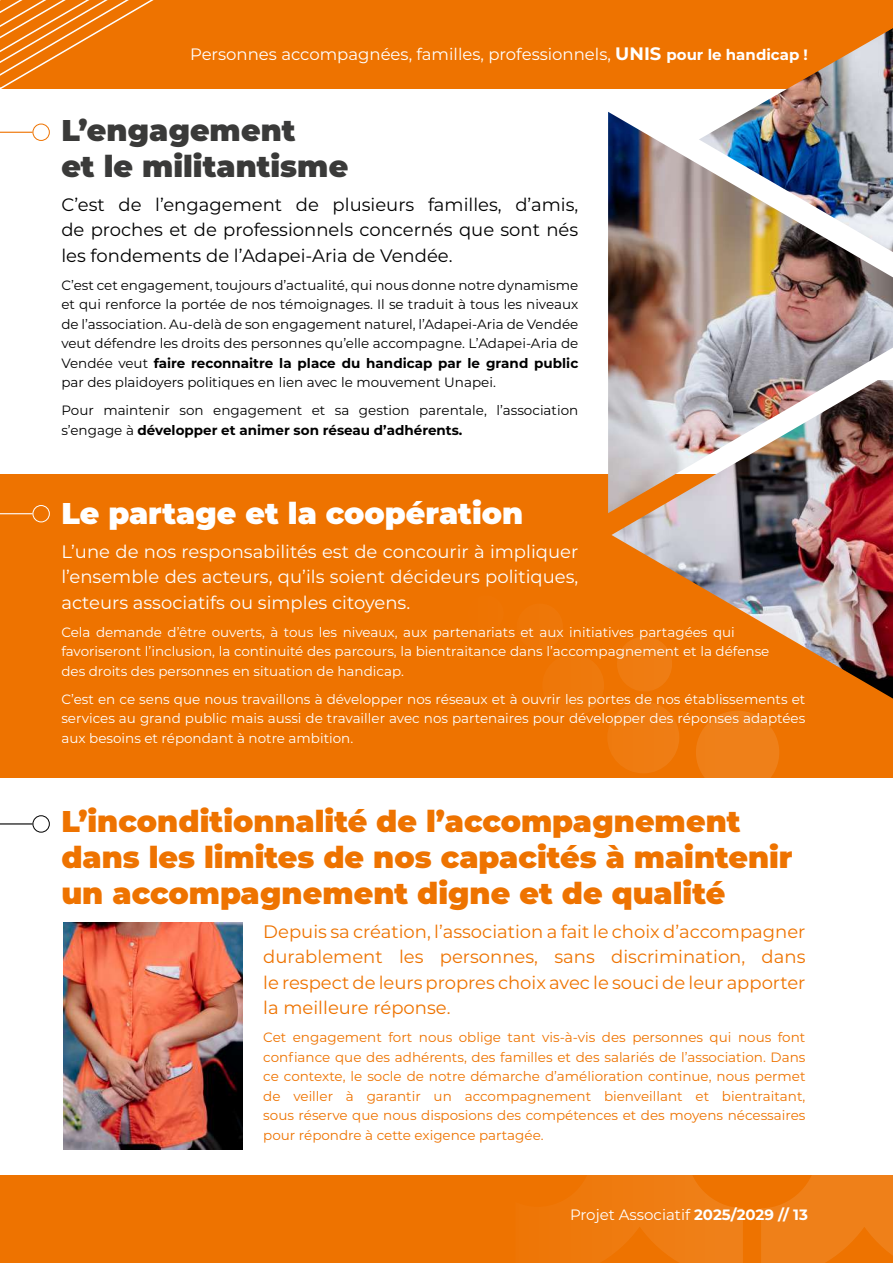
<style>
.page{position:relative;width:893px;height:1263px;background:#ee7300}
.page>*{position:absolute;margin:0;border:0;box-sizing:border-box;transform-origin:0 0}
.t1{font:900 30px/36px "Montserrat";color:#ee7300}
.t2{font:900 30px/36px "Montserrat";color:#3a3a39}
.t3{font:900 30px "Montserrat";color:#fff}
.t4{font:18px/25.5px "Montserrat";color:#ee7300;text-align:justify}
.t5{font:18px/25.5px "Montserrat";color:#fff;text-align:justify}
.t6{font:18px/25.5px "Montserrat";color:#000;text-align:justify}
.t7{font:16.5px "Montserrat";color:#fff}
.t8{font:15px "Montserrat";color:#fff}
.t9{font:13.5px/19.5px "Montserrat";color:#000;text-align:justify}
.t10{font:13.5px/19.5px "Montserrat";color:#fff}
.t11{font:13.5px/19.5px "Montserrat";color:#ee7300;text-align:justify}
.s1{font-weight:700;font-size:18px}
.s2{font-weight:700;font-size:15px}
.s3{font-weight:700}
</style>
<div class="page">
<div style="left:696px;top:711px;width:83px;height:83px;background:#ef8019;border-radius:50%"></div>
<div style="left:607px;top:701px;width:72px;height:72px;background:#ef7c11;border-radius:50%"></div>
<div style="left:542px;top:654px;width:62px;height:62px;background:#ee790b;border-radius:50%"></div>
<div style="left:517px;top:603px;width:46px;height:47px;background:#ee7708;border-radius:50%"></div>
<svg style="left:761px;top:1175px;width:132px;height:88px"></svg>
<svg style="left:571px;top:1175px;width:172px;height:88px;fill:#ef7c11"></svg>
<div style="left:0;top:89px;width:893px;height:385px;background:#fff"></div>
<div style="left:0;top:778px;width:893px;height:397px;background:#fff"></div>
<svg style="left:0;top:0;width:154px;height:89px"></svg>
<img style="left:608px;top:112px;width:285px;height:401px">
<img style="left:699px;top:28px;width:194px;height:224px">
<img style="left:611px;top:380px;width:282px;height:319px">
<hr style="left:0;top:132px;width:33px;height:1px;background:#ee7300">
<div style="left:33px;top:124px;width:17px;height:17px;border:1px solid #ee7300;border-radius:50%"></div>
<hr style="left:0;top:823px;width:33px;height:1px;background:#000">
<div style="left:33px;top:815px;width:17px;height:17px;border:1px solid #000;border-radius:50%"></div>
<hr style="left:0;top:513px;width:33px;height:1px;background:#fff">
<div style="left:33px;top:505px;width:17px;height:17px;border:1px solid #fff;border-radius:50%"></div>
<img style="left:64px;top:923px;width:178px;height:226px">
<p class="t7" style="left:190px;top:43px;width:619px">Personnes accompagnées, familles, professionnels, <span class="s1">UNIS</span> <span class="s2">pour le handicap !</span></p>
<h1 class="t2" style="left:61px;top:110px;width:288px">L’engagement<br>et le militantisme</h1>
<h2 class="t6" style="left:61px;top:191px;width:518px">C’est de l’engagement de plusieurs familles, d’amis, de proches et de professionnels concernés que sont nés les fondements de l’Adapei-Aria de Vendée.</h2>
<p class="t9" style="left:61px;top:275px;width:518px">C’est cet engagement, toujours d’actualité, qui nous donne notre dynamisme et qui renforce la portée de nos témoignages. Il se traduit à tous les niveaux de l’association. Au-delà de son engagement naturel, l’Adapei-Aria de Vendée veut défendre les droits des personnes qu’elle accompagne. L’Adapei-Aria de Vendée veut <span class="s3">faire reconnaitre la place du handicap par le grand public </span>par des plaidoyers politiques en lien avec le mouvement Unapei.</p>
<p class="t9" style="left:61px;top:400px;width:518px">Pour maintenir son engagement et sa gestion parentale, l’association s’engage à <span class="s3">développer et animer son réseau d’adhérents.</span></p>
<h1 class="t3" style="left:61px;top:491px;width:463px">Le partage et la coopération</h1>
<h2 class="t5" style="left:61px;top:538px;width:518px">L’une de nos responsabilités est de concourir à impliquer l’ensemble des acteurs, qu’ils soient décideurs politiques, acteurs associatifs ou simples citoyens.</h2>
<p class="t10" style="left:61px;top:622px;width:710px">Cela demande d’être ouverts, à tous les niveaux, aux partenariats et aux initiatives partagées qui favoriseront l’inclusion, la continuité des parcours, la bientraitance dans l’accompagnement et la défense des droits des personnes en situation de handicap.</p>
<p class="t10" style="left:61px;top:689px;width:746px;text-align:justify">C’est en ce sens que nous travaillons à développer nos réseaux et à ouvrir les portes de nos établissements et services au grand public mais aussi de travailler avec nos partenaires pour développer des réponses adaptées aux besoins et répondant à notre ambition.</p>
<h1 class="t1" style="left:61px;top:801px;width:733px">L’inconditionnalité de l’accompagnement dans les limites de nos capacités à maintenir un accompagnement digne et de qualité</h1>
<h2 class="t4" style="left:263px;top:918px;width:544px">Depuis sa création, l’association a fait le choix d’accompagner durablement les personnes, sans discrimination, dans le respect de leurs propres choix avec le souci de leur apporter la meilleure réponse.</h2>
<p class="t11" style="left:263px;top:1027px;width:544px">Cet engagement fort nous oblige tant vis-à-vis des personnes qui nous font confiance que des adhérents, des familles et des salariés de l’association. Dans ce contexte, le socle de notre démarche d’amélioration continue, nous permet de veiller à garantir un accompagnement bienveillant et bientraitant, sous réserve que nous disposions des compétences et des moyens nécessaires pour répondre à cette exigence partagée.</p>
<p class="t8" style="left:570px;top:1204px;width:239px">Projet Associatif <span class="s3">2025/2029 // 13</span></p>
</div>
